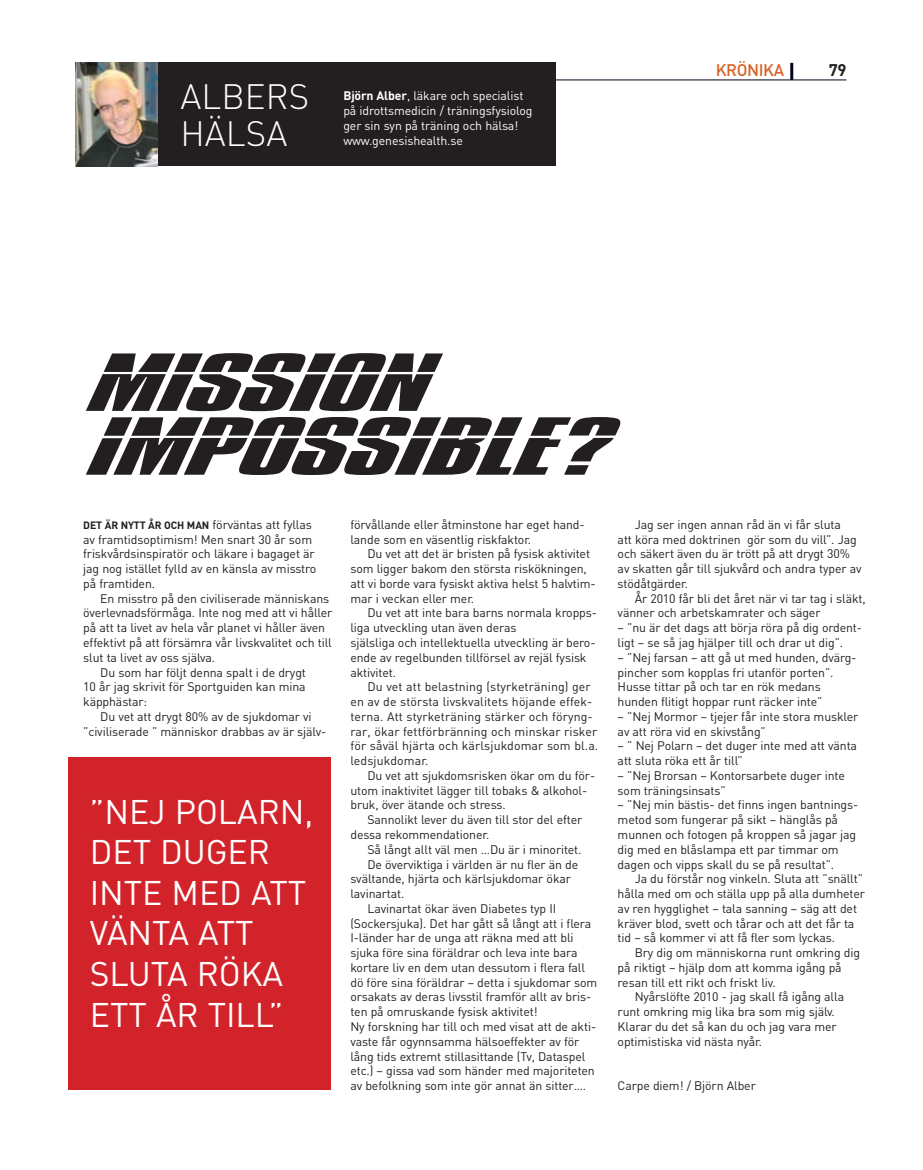
<style>
.page{position:relative;width:923px;height:1170px;background:#fff}
.page>*{position:absolute;margin:0;border:0;box-sizing:border-box;transform-origin:0 0}
.t1{font:300 34.8px/37.2px "DIN";letter-spacing:.005em;color:#fff}
.t2{font:33.75px/40.5px "DIN";letter-spacing:-.005em;color:#fff}
.t3{font:500 16.65px "DIN";letter-spacing:-.025em;color:#d86228}
.t4{font:700 16.65px "DIN";color:#231f20}
.t5{font:12.3px/14.7px "DIN";letter-spacing:-.01em;color:#231f20}
.t6{font:12.3px/14.7px "DIN";letter-spacing:.01em;color:#231f20}
.t7{font:12.3px/14.7px "DIN";letter-spacing:-.01em;color:#fff}
.s1{font-weight:700}
.s2{font-weight:700;font-size:10.5px}
</style>
<div class="page">
<hr style="left:77px;top:80px;width:769px;height:1px;background:#00051b">
<hr style="left:790px;top:63px;width:3px;height:17px;background:#00051b">
<div style="left:156px;top:62px;width:399px;height:104px;background:#231f20"></div>
<svg style="left:86px;top:417px;width:535px;height:58px"></svg>
<svg style="left:86px;top:353px;width:357px;height:58px"></svg>
<img style="left:75px;top:62px;width:82px;height:104px">
<div style="left:69px;top:756px;width:262px;height:333px;background:#d2232a"></div>
<h1 class="t1" style="left:180px;top:76px;width:130px">ALBERS<br>HÄLSA</h1>
<p class="t7" style="left:343px;top:89px;width:191px"><span class="s1">BJÖRN ALBER</span>, läkare och specialist på idrottsmedicin / träningsfysiolog ger sin syn på träning och hälsa! www.genesishealth.se</p>
<h3 class="t3" style="left:716px;top:58px;width:70px">KRÖNIKA</h3>
<h3 class="t4" style="left:828px;top:58px;width:19px">79</h3>
<p class="t5" style="left:83px;top:517px;width:235px"><span class="s2">DET ÄR NYTT ÅR OCH MAN</span> förväntas att fyllas av framtidsoptimism! Men snart 30 år som friskvårdsinspiratör och läkare i bagaget är jag nog istället fylld av en känsla av misstro på framtiden.</p>
<p class="t5" style="left:100px;top:591px;width:230px">En misstro på den civiliserade människans</p>
<p class="t5" style="left:83px;top:606px;width:251px">överlevnadsförmåga. Inte nog med att vi håller</p>
<p class="t5" style="left:83px;top:620px;width:243px">på att ta livet av hela vår planet vi håller även</p>
<p class="t5" style="left:83px;top:635px;width:250px">effektivt på att försämra vår livskvalitet och till</p>
<p class="t5" style="left:83px;top:650px;width:133px">slut ta livet av oss själva.</p>
<p class="t5" style="left:100px;top:665px;width:207px">Du som har följt denna spalt i de drygt</p>
<p class="t5" style="left:83px;top:679px;width:224px">10 år jag skrivit för Sportguiden kan mina</p>
<p class="t5" style="left:83px;top:694px;width:65px">käpphästar:</p>
<p class="t5" style="left:100px;top:709px;width:213px">Du vet att drygt 80% av de sjukdomar vi</p>
<p class="t5" style="left:83px;top:724px;width:245px">”civiliserade ” människor drabbas av är själv-</p>
<h2 class="t2" style="left:90px;top:791px;width:225px">”Nej Polarn, det</h2>
<h2 class="t2" style="left:160px;top:832px;width:111px">duger</h2>
<h2 class="t2" style="left:90px;top:872px;width:18px">inte</h2>
<h2 class="t2" style="left:172px;top:872px;width:23px">med</h2>
<h2 class="t2" style="left:251px;top:872px;width:19px">att</h2>
<h2 class="t2" style="left:90px;top:913px;width:58px">vänta</h2>
<h2 class="t2" style="left:90px;top:913px;width:172px;text-indent:108px">att sluta röka ett</h2>
<h2 class="t2" style="left:156px;top:994px;width:69px">år till</h2>
<h2 class="t2" style="left:269px;top:994px;width:16px">”</h2>
<p class="t5" style="left:350px;top:517px;width:236px">förvållande eller åtminstone har eget hand&shy;lande som en väsentlig riskfaktor.</p>
<p class="t5" style="left:350px;top:546px;width:247px;text-indent:17px">Du vet att det är bristen på fysisk aktivitet som ligger bakom den största riskökningen, att vi borde vara fysiskt aktiva helst 5 halvtim&shy;mar i veckan eller mer.</p>
<p class="t5" style="left:350px;top:606px;width:248px;text-indent:17px">Du vet att inte bara barns normala kropps&shy;liga utveckling utan även deras<br>själsliga och intellektuella utveckling är bero&shy;ende av regelbunden tillförsel av rejäl fysisk aktivitet.</p>
<p class="t6" style="left:350px;top:679px;width:249px;text-indent:17px">Du vet att belastning (styrketräning) ger en av de största livskvalitets höjande effek&shy;terna. Att styrketräning stärker och föryng&shy;rar, ökar fettförbränning och minskar risker för såväl hjärta och kärlsjukdomar som bl.a. ledsjukdomar.</p>
<p class="t5" style="left:350px;top:768px;width:246px;text-indent:17px">Du vet att sjukdomsrisken ökar om du för&shy;utom inaktivitet lägger till tobaks &amp; alkohol&shy;bruk, över ätande och stress.</p>
<p class="t5" style="left:350px;top:812px;width:233px;text-indent:17px">Sannolikt lever du även till stor del efter dessa rekommendationer.</p>
<p class="t5" style="left:367px;top:842px;width:216px">Så långt allt väl men …Du är i minoritet.</p>
<p class="t5" style="left:367px;top:856px;width:212px">De överviktiga i världen är nu fler än de</p>
<p class="t5" style="left:350px;top:871px;width:222px">svältande, hjärta och kärlsjukdomar ökar</p>
<p class="t5" style="left:350px;top:886px;width:55px">lavinartat.</p>
<p class="t5" style="left:367px;top:901px;width:190px">Lavinartat ökar även Diabetes typ II</p>
<p class="t5" style="left:350px;top:915px;width:242px">(Sockersjuka). Det har gått så långt att i flera</p>
<p class="t5" style="left:350px;top:930px;width:225px">I-länder har de unga att räkna med att bli</p>
<p class="t5" style="left:350px;top:945px;width:229px">sjuka före sina föräldrar och leva inte bara</p>
<p class="t5" style="left:350px;top:960px;width:236px">kortare liv en dem utan dessutom i flera fall</p>
<p class="t5" style="left:350px;top:975px;width:248px">dö före sina föräldrar – detta i sjukdomar som</p>
<p class="t5" style="left:350px;top:989px;width:242px">orsakats av deras livsstil framför allt av bris-</p>
<p class="t5" style="left:350px;top:1004px;width:189px">ten på omruskande fysisk aktivitet!</p>
<p class="t5" style="left:350px;top:1019px;width:247px">Ny forskning har till och med visat att de akti-</p>
<p class="t5" style="left:350px;top:1034px;width:230px">vaste får ogynnsamma hälsoeffekter av för</p>
<p class="t5" style="left:350px;top:1048px;width:236px">lång tids extremt stillasittande (Tv, Dataspel</p>
<p class="t5" style="left:350px;top:1063px;width:246px">etc.) – gissa vad som händer med majoriteten</p>
<p class="t5" style="left:350px;top:1078px;width:237px">av befolkning som inte gör annat än sitter….</p>
<p class="t5" style="left:617px;top:517px;width:245px;text-indent:17px">Jag ser ingen annan råd än vi får sluta<br>att köra med doktrinen gör som du vill”. Jag och säkert även du är trött på att drygt 30% av skatten går till sjukvård och andra typer av stödåtgärder.</p>
<p class="t5" style="left:617px;top:591px;width:249px;text-indent:17px">År 2010 får bli det året när vi tar tag i släkt, vänner och arbetskamrater och säger</p>
<p class="t5" style="left:617px;top:620px;width:246px">– ”nu är det dags att börja röra på dig ordent&shy;ligt – se så jag hjälper till och drar ut dig”.</p>
<p class="t5" style="left:617px;top:650px;width:240px">– ”Nej farsan – att gå ut med hunden, dvärg&shy;pincher som kopplas fri utanför porten”.<br>Husse tittar på och tar en rök medans hunden flitigt hoppar runt räcker inte”</p>
<p class="t5" style="left:617px;top:709px;width:242px">– ”Nej Mormor – tjejer får inte stora muskler av att röra vid en skivstång”</p>
<p class="t5" style="left:617px;top:738px;width:241px">– ” Nej Polarn – det duger inte med att vänta att sluta röka ett år till”</p>
<p class="t5" style="left:617px;top:768px;width:229px">– ”Nej Brorsan – Kontorsarbete duger inte som träningsinsats”</p>
<p class="t5" style="left:617px;top:797px;width:242px">– ”Nej min bästis- det finns ingen bantnings&shy;metod som fungerar på sikt – hänglås på munnen och fotogen på kroppen så jagar jag dig med en blåslampa ett par timmar om dagen och vipps skall du se på resultat”.</p>
<p class="t5" style="left:617px;top:871px;width:249px;text-indent:17px">Ja du förstår nog vinkeln. Sluta att ”snällt” hålla med om och ställa upp på alla dumheter av ren hygglighet – tala sanning – säg att det kräver blod, svett och tårar och att det får ta tid – så kommer vi att få fler som lyckas.</p>
<p class="t5" style="left:617px;top:945px;width:244px;text-indent:17px">Bry dig om människorna runt omkring dig på riktigt – hjälp dom att komma igång på resan till ett rikt och friskt liv.</p>
<p class="t5" style="left:617px;top:989px;width:228px;text-indent:17px">Nyårslöfte 2010 - jag skall få igång alla runt omkring mig lika bra som mig själv.<br>Klarar du det så kan du och jag vara mer optimistiska vid nästa nyår.</p>
<p class="t5" style="left:617px;top:1078px;width:140px">Carpe diem! / Björn Alber</p>
</div>
